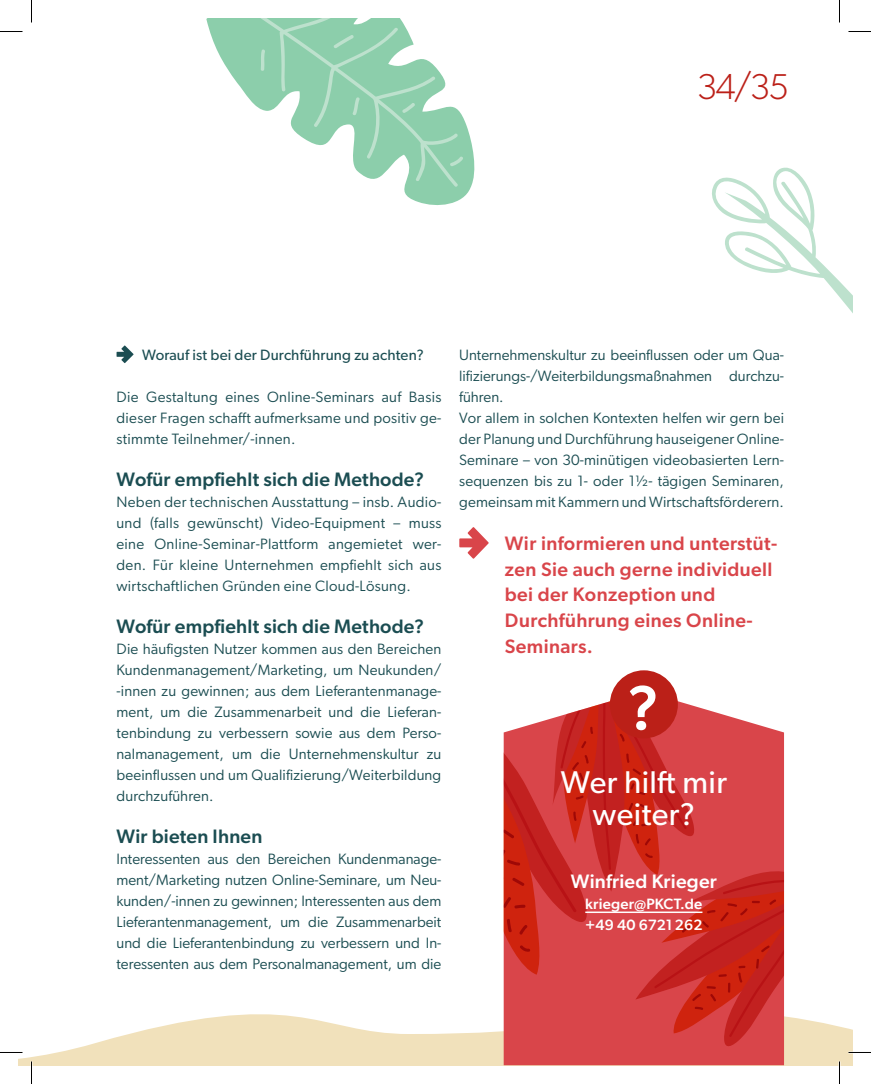
<style>
.page{position:relative;width:871px;height:1084px;background:#fff}
.page>*{position:absolute;margin:0;border:0;box-sizing:border-box;transform-origin:0 0}
.t1{font:500 63px "Gibson";color:#fff}
.t2{font:300 36px "Gibson";color:#bb2018}
.t3{font:31.5px/31.5px "Gibson";letter-spacing:.01em;color:#fff;text-align:center}
.t4{font:500 19.5px/25.5px "Gibson";letter-spacing:.02em;color:#d9454a}
.t5{font:500 19.5px "Gibson";letter-spacing:.01em;color:#1b4d52}
.t6{font:500 19.5px "Gibson";letter-spacing:.01em;color:#fff}
.t7{font:15px/21px "Gibson";letter-spacing:.01em;color:#1b4d52;text-align:justify}
.t8{font:15px "Gibson";letter-spacing:.01em;color:#1b4d52}
.t9{font:500 15px/21px "Gibson";letter-spacing:.01em;color:#fff}
</style>
<div class="page">
<svg style="left:19px;top:983px;width:833px;height:82px"></svg>
<svg style="left:504px;top:693px;width:280px;height:365px;background:#d34141"></svg>
<hr style="left:585px;top:911px;width:117px;height:2px;background:#fff">
<div style="left:610px;top:670px;width:68px;height:68px;background:#bb2018;border-radius:50%"></div>
<svg style="left:117px;top:345px;width:17px;height:18px"></svg>
<svg style="left:712px;top:167px;width:140px;height:145px"></svg>
<svg style="left:206px;top:19px;width:269px;height:186px"></svg>
<svg style="left:236px;top:19px;width:228px;height:169px"></svg>
<svg style="left:459px;top:527px;width:30px;height:32px"></svg>
<hr style="left:0;top:1051px;width:22px;height:2px;background:#fff">
<hr style="left:848px;top:1051px;width:23px;height:2px;background:#fff">
<hr style="left:838px;top:1061px;width:2px;height:22px;background:#fff">
<svg style="left:0;top:31px;width:22px;height:1px"></svg>
<svg style="left:848px;top:31px;width:23px;height:1px"></svg>
<svg style="left:0;top:1052px;width:22px;height:1px"></svg>
<svg style="left:848px;top:1052px;width:23px;height:1px"></svg>
<svg style="left:31px;top:0;width:1px;height:23px"></svg>
<svg style="left:31px;top:1061px;width:1px;height:22px"></svg>
<svg style="left:839px;top:0;width:1px;height:23px"></svg>
<svg style="left:839px;top:1061px;width:1px;height:22px"></svg>
<h2 class="t2" style="left:697px;top:65px;width:93px">34/35</h2>
<p class="t8" style="left:142px;top:346px;width:283px">Worauf ist bei der Durchführung zu achten?</p>
<p class="t7" style="left:117px;top:386px;width:326px">Die Gestaltung eines Online-Seminars auf Basis dieser Fragen schafft aufmerksame und positiv ge&shy;stimmte Teilnehmer/-innen.</p>
<h3 class="t5" style="left:117px;top:467px;width:309px">Wofür empfiehlt sich die Methode?</h3>
<p class="t7" style="left:117px;top:491px;width:326px">Neben der technischen Ausstattung – insb. Audio&shy;und (falls gewünscht) Video-Equipment – muss eine Online-Seminar-Plattform angemietet wer&shy;den. Für kleine Unternehmen empfiehlt sich aus wirtschaftlichen Gründen eine Cloud-Lösung.</p>
<h3 class="t5" style="left:117px;top:614px;width:309px">Wofür empfiehlt sich die Methode?</h3>
<p class="t7" style="left:117px;top:638px;width:326px">Die häufigsten Nutzer kommen aus den Bereichen Kundenmanagement/Marketing, um Neukunden/ -innen zu gewinnen; aus dem Lieferantenmanage&shy;ment, um die Zusammenarbeit und die Lieferan&shy;tenbindung zu verbessern sowie aus dem Perso&shy;nalmanagement, um die Unternehmenskultur zu beeinflussen und um Qualifizierung/Weiterbildung durchzuführen.</p>
<h3 class="t5" style="left:117px;top:824px;width:147px">Wir bieten Ihnen</h3>
<p class="t7" style="left:117px;top:848px;width:326px">Interessenten aus den Bereichen Kundenmanage&shy;ment/Marketing nutzen Online-Seminare, um Neu&shy;kunden/-innen zu gewinnen; Interessenten aus dem Lieferantenmanagement, um die Zusammenarbeit und die Lieferantenbindung zu verbessern und In&shy;teressenten aus dem Personalmanagement, um die</p>
<p class="t7" style="left:459px;top:344px;width:326px;text-align:left">Unternehmenskultur zu beeinflussen oder um Qua&shy;lifizierungs-/Weiterbildungsmaßnahmen durchzu&shy;führen.<br>Vor allem in solchen Kontexten helfen wir gern bei der Planung und Durchführung hauseigener Online-Seminare – von 30-minütigen videobasierten Lern&shy;sequenzen bis zu 1- oder 1½- tägigen Seminaren, gemeinsam mit Kammern und Wirtschaftsförderern.</p>
<h3 class="t4" style="left:505px;top:530px;width:274px">Wir informieren und unterstüt&shy;zen Sie auch gerne individuell bei der Konzeption und<br>Durchführung eines Online-<br>Seminars.</h3>
<h1 class="t1" style="left:627px;top:670px;width:34px">?</h1>
<h3 class="t3" style="left:561px;top:766px;width:168px">Wer hilft mir weiter?</h3>
<h3 class="t6" style="left:571px;top:869px;width:147px">Winfried Krieger</h3>
<p class="t9" style="left:585px;top:893px;width:119px">krieger@PKCT.de +49 40 6721262</p>
</div>
